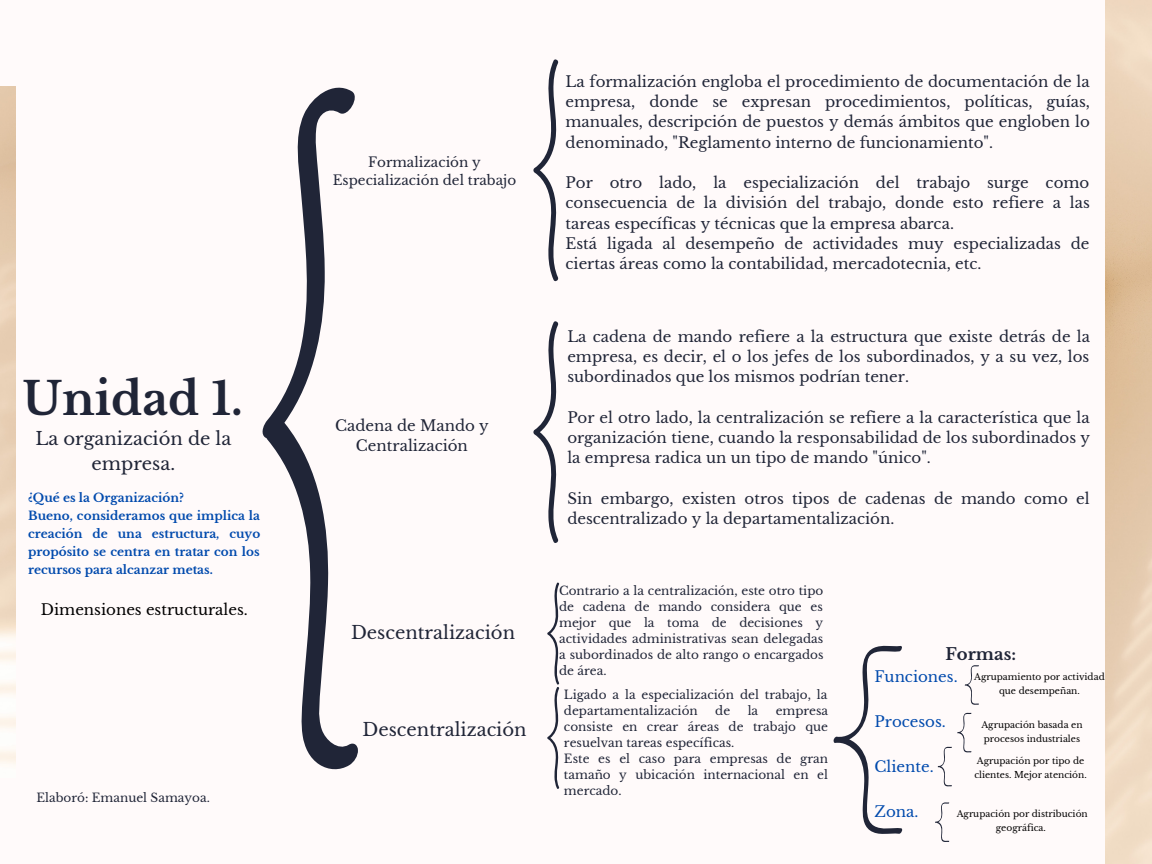
<style>
.page{position:relative;width:1152px;height:864px;background:#fffafa}
.page>*{position:absolute;margin:0;border:0;box-sizing:border-box;transform-origin:0 0}
.t1{font:700 45px "Libre Baskerville";color:#202537}
.t2{font:18px/24.8px "Libre Baskerville";color:#202537;text-align:center}
.t3{font:700 16.5px "Libre Baskerville";color:#202537}
.t4{font:15px/20.2px "Libre Baskerville";color:#202537;text-align:justify}
.t5{font:15px "Libre Baskerville";color:#004aad}
.t6{font:15px "Libre Baskerville";color:#000}
.t7{font:13.5px/18px "Libre Baskerville";color:#202537;text-align:center}
.t8{font:12px/16px "Libre Baskerville";color:#202537;text-align:justify}
.t9{font:700 12px/18px "Libre Baskerville";color:#004aad;text-align:justify}
.t10{font:9px/13.5px "Libre Baskerville";color:#000;text-align:center}
</style>
<div class="page">
<svg style="left:262px;top:87px;width:96px;height:683px"></svg>
<svg style="left:533px;top:59px;width:26px;height:223px"></svg>
<svg style="left:533px;top:321px;width:26px;height:222px"></svg>
<svg style="left:833px;top:645px;width:70px;height:189px"></svg>
<svg style="left:965px;top:665px;width:14px;height:40px"></svg>
<svg style="left:938px;top:712px;width:34px;height:75px"></svg>
<svg style="left:935px;top:802px;width:15px;height:40px"></svg>
<svg style="left:547px;top:582px;width:13px;height:207px"></svg>
<p class="t1" style="left:23px;top:371px;width:222px">Unidad 1.</p>
<p class="t2" style="left:35px;top:426px;width:198px">La organización de la empresa.</p>
<p class="t9" style="left:28px;top:489px;width:157px">¿Qué es la Organización?</p>
<p class="t9" style="left:28px;top:507px;width:234px">Bueno, consideramos que implica la creación de una estructura, cuyo propósito se centra en tratar con los recursos para alcanzar metas.</p>
<p class="t6" style="left:41px;top:600px;width:208px">Dimensiones estructurales.</p>
<p class="t8" style="left:36px;top:789px;width:175px">Elaboró: Emanuel Samayoa.</p>
<p class="t7" style="left:333px;top:154px;width:185px">Formalización y<br>Especialización del trabajo</p>
<p class="t4" style="left:335px;top:415px;width:155px;text-align:center">Cadena de Mando y<br>Centralización</p>
<p class="t2" style="left:351px;top:620px;width:166px">Descentralización</p>
<p class="t2" style="left:363px;top:717px;width:166px">Descentralización</p>
<p class="t4" style="left:566px;top:72px;width:526px">La formalización engloba el procedimiento de documentación de la empresa, donde se expresan procedimientos, políticas, guías, manuales, descripción de puestos y demás ámbitos que engloben lo denominado, "Reglamento interno de funcionamiento".</p>
<p class="t4" style="left:566px;top:173px;width:526px">Por otro lado, la especialización del trabajo surge como consecuencia de la división del trabajo, donde esto refiere a las tareas específicas y técnicas que la empresa abarca.</p>
<p class="t4" style="left:566px;top:234px;width:525px">Está ligada al desempeño de actividades muy especializadas de ciertas áreas como la contabilidad, mercadotecnia, etc.</p>
<p class="t4" style="left:567px;top:327px;width:524px">La cadena de mando refiere a la estructura que existe detrás de la empresa, es decir, el o los jefes de los subordinados, y a su vez, los subordinados que los mismos podrían tener.</p>
<p class="t4" style="left:567px;top:408px;width:524px">Por el otro lado, la centralización se refiere a la característica que la organización tiene, cuando la responsabilidad de los subordinados y la empresa radica un un tipo de mando "único".</p>
<p class="t4" style="left:567px;top:489px;width:524px">Sin embargo, existen otros tipos de cadenas de mando como el descentralizado y la departamentalización.</p>
<p class="t8" style="left:559px;top:583px;width:266px">Contrario a la centralización, este otro tipo de cadena de mando considera que es mejor que la toma de decisiones y actividades administrativas sean delegadas a subordinados de alto rango o encargados de área.</p>
<p class="t8" style="left:564px;top:687px;width:265px">Ligado a la especialización del trabajo, la departamentalización</p>
<p class="t8" style="left:715px;top:703px;width:16px">de</p>
<p class="t8" style="left:748px;top:703px;width:12px">la</p>
<p class="t8" style="left:564px;top:703px;width:266px;text-indent:212px">empresa consiste en crear áreas de trabajo que resuelvan tareas específicas.</p>
<p class="t8" style="left:564px;top:751px;width:266px">Este es el caso para empresas de gran tamaño y ubicación internacional en el mercado.</p>
<p class="t3" style="left:946px;top:644px;width:72px">Formas:</p>
<p class="t5" style="left:875px;top:668px;width:85px">Funciones.</p>
<p class="t5" style="left:875px;top:713px;width:73px">Procesos.</p>
<p class="t5" style="left:875px;top:758px;width:61px">Cliente.</p>
<p class="t5" style="left:875px;top:803px;width:45px">Zona.</p>
<p class="t10" style="left:974px;top:670px;width:132px">Agrupamiento por actividad que desempeñan.</p>
<p class="t10" style="left:981px;top:718px;width:103px;text-align:left">Agrupación basada en procesos industriales</p>
<p class="t10" style="left:974px;top:755px;width:114px;text-align:left">Agrupación por tipo de clientes. Mejor atención.</p>
<p class="t10" style="left:957px;top:807px;width:133px">Agrupación por distribución geográfica.</p>
</div>
